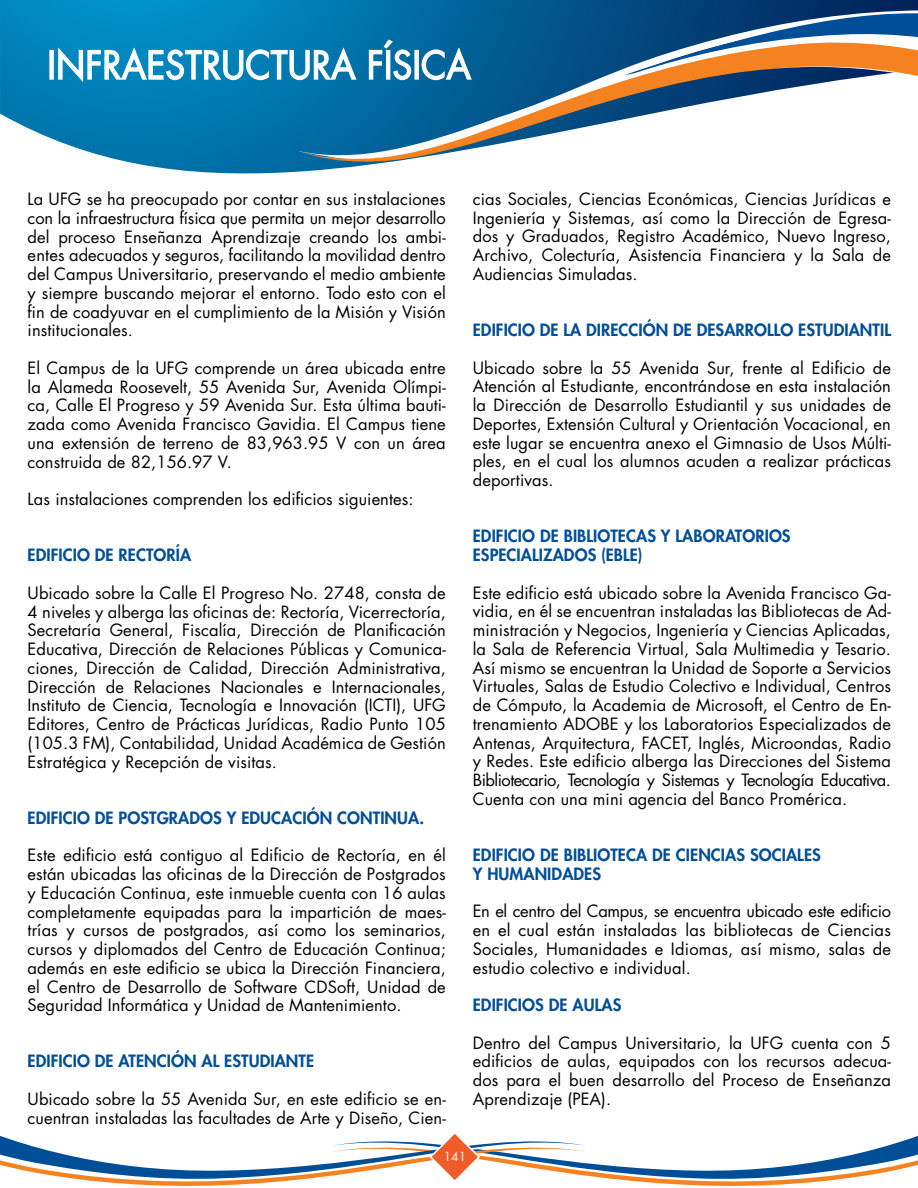
<style>
.page{position:relative;width:918px;height:1188px;background:#fff}
.page>*{position:absolute;margin:0;border:0;box-sizing:border-box;transform-origin:0 0}
.t1{font:37.5px "Futura";letter-spacing:.01em;color:#fff;scale:.93 1}
.t2{font:16.5px/18.8px "Futura";letter-spacing:.005em;color:#000;text-align:justify}
.t3{font:800 16.5px/18.8px "Futura";letter-spacing:.005em;color:#004e98}
.t4{font:12px "Futura";color:#fff}
</style>
<div class="page">
<svg style="left:0;top:1134px;width:918px;height:52px"></svg>
<svg style="left:0;top:0;width:918px;height:174px;background:#1a88b9"></svg>
<svg style="left:298px;top:7px;width:326px;height:157px;background:#00659c"></svg>
<svg style="left:624px;top:4px;width:294px;height:27px;background:#144c83"></svg>
<svg style="left:301px;top:34px;width:39px;height:140px;background:#0f76a8"></svg>
<svg style="left:340px;top:31px;width:578px;height:143px"></svg>
<svg style="left:764px;top:64px;width:154px;height:110px"></svg>
<div style="left:49px;top:50px;width:5px;height:30px;border:2px solid #fff"></div>
<svg style="left:57px;top:45px;width:301px;height:39px;background:#399cc6"></svg>
<svg style="left:368px;top:38px;width:44px;height:43px;background:#3d8fb8"></svg>
<div style="left:414px;top:50px;width:5px;height:30px;border:2px solid #fff"></div>
<svg style="left:421px;top:45px;width:52px;height:36px;background:#3482ae"></svg>
<h1 class="t1" style="left:47px;top:39px;width:457px">INFRAESTRUCTURA FÍSICA</h1>
<p class="t2" style="left:28px;top:189px;width:420px">La UFG se ha preocupado por contar en sus instalaciones con la infraestructura física que permita un mejor desarrollo del proceso Enseñanza Aprendizaje creando los ambi&shy;entes adecuados y seguros, facilitando la movilidad dentro del Campus Universitario, preservando el medio ambiente y siempre buscando mejorar el entorno. Todo esto con el fin de coadyuvar en el cumplimiento de la Misión y Visión institucionales.</p>
<p class="t2" style="left:28px;top:358px;width:420px">El Campus de la UFG comprende un área ubicada entre la Alameda Roosevelt, 55 Avenida Sur, Avenida Olímpi&shy;ca, Calle El Progreso y 59 Avenida Sur. Esta última bauti&shy;zada como Avenida Francisco Gavidia. El Campus tiene una extensión de terreno de 83,963.95 V con un área construida de 82,156.97 V.</p>
<p class="t2" style="left:28px;top:489px;width:387px">Las instalaciones comprenden los edificios siguientes:</p>
<p class="t3" style="left:28px;top:546px;width:165px">EDIFICIO DE RECTORÍA</p>
<p class="t2" style="left:28px;top:583px;width:420px">Ubicado sobre la Calle El Progreso No. 2748, consta de 4 niveles y alberga las oficinas de: Rectoría, Vicerrectoría, Secretaría General, Fiscalía, Dirección de Planificación Educativa, Dirección de Relaciones Públicas y Comunica&shy;ciones, Dirección de Calidad, Dirección Administrativa, Dirección de Relaciones Nacionales e Internacionales, Instituto de Ciencia, Tecnología e Innovación (ICTI), UFG Editores, Centro de Prácticas Jurídicas, Radio Punto 105 (105.3 FM), Contabilidad, Unidad Académica de Gestión Estratégica y Recepción de visitas.</p>
<p class="t3" style="left:28px;top:808px;width:398px">EDIFICIO DE POSTGRADOS Y EDUCACIÓN CONTINUA.</p>
<p class="t2" style="left:28px;top:846px;width:420px">Este edificio está contiguo al Edificio de Rectoría, en él están ubicadas las oficinas de la Dirección de Postgrados y Educación Continua, este inmueble cuenta con 16 aulas completamente equipadas para la impartición de maes&shy;trías y cursos de postgrados, así como los seminarios, cursos y diplomados del Centro de Educación Continua; además en este edificio se ubica la Dirección Financiera, el Centro de Desarrollo de Software CDSoft, Unidad de Seguridad Informática y Unidad de Mantenimiento.</p>
<p class="t3" style="left:28px;top:1052px;width:288px">EDIFICIO DE ATENCIÓN AL ESTUDIANTE</p>
<p class="t2" style="left:28px;top:1089px;width:420px">Ubicado sobre la 55 Avenida Sur, en este edificio se en&shy;cuentran instaladas las facultades de Arte y Diseño, Cien-</p>
<p class="t4" style="left:444px;top:1149px;width:24px">141</p>
<p class="t2" style="left:473px;top:189px;width:420px">cias Sociales, Ciencias Económicas, Ciencias Jurídicas e Ingeniería y Sistemas, así como la Dirección de Egresa&shy;dos y Graduados, Registro Académico, Nuevo Ingreso, Archivo, Colecturía, Asistencia Financiera y la Sala de Audiencias Simuladas.</p>
<p class="t3" style="left:473px;top:320px;width:420px">EDIFICIO DE LA DIRECCIÓN DE DESARROLLO ESTUDIANTIL</p>
<p class="t2" style="left:473px;top:358px;width:420px">Ubicado sobre la 55 Avenida Sur, frente al Edificio de Atención al Estudiante, encontrándose en esta instalación la Dirección de Desarrollo Estudiantil y sus unidades de Deportes, Extensión Cultural y Orientación Vocacional, en este lugar se encuentra anexo el Gimnasio de Usos Múlti&shy;ples, en el cual los alumnos acuden a realizar prácticas deportivas.</p>
<p class="t3" style="left:473px;top:527px;width:319px">EDIFICIO DE BIBLIOTECAS Y LABORATORIOS<br>ESPECIALIZADOS (EBLE)</p>
<p class="t2" style="left:473px;top:583px;width:420px">Este edificio está ubicado sobre la Avenida Francisco Ga&shy;vidia, en él se encuentran instaladas las Bibliotecas de Ad&shy;ministración y Negocios, Ingeniería y Ciencias Aplicadas, la Sala de Referencia Virtual, Sala Multimedia y Tesario.<br>Así mismo se encuentran la Unidad de Soporte a Servicios Virtuales, Salas de Estudio Colectivo e Individual, Centros de Cómputo, la Academia de Microsoft, el Centro de En&shy;trenamiento ADOBE y los Laboratorios Especializados de Antenas, Arquitectura, FACET, Inglés, Microondas, Radio y Redes. Este edificio alberga las Direcciones del Sistema Bibliotecario, Tecnología y Sistemas y Tecnología Educativa.<br>Cuenta con una mini agencia del Banco Promérica.</p>
<p class="t3" style="left:473px;top:845px;width:350px">EDIFICIO DE BIBLIOTECA DE CIENCIAS SOCIALES<br>Y HUMANIDADES</p>
<p class="t2" style="left:473px;top:902px;width:420px">En el centro del Campus, se encuentra ubicado este edificio en el cual están instaladas las bibliotecas de Ciencias Sociales, Humanidades e Idiomas, así mismo, salas de estudio colectivo e individual.</p>
<p class="t3" style="left:473px;top:995px;width:150px">EDIFICIOS DE AULAS</p>
<p class="t2" style="left:473px;top:1033px;width:420px">Dentro del Campus Universitario, la UFG cuenta con 5 edificios de aulas, equipados con los recursos adecua&shy;dos para el buen desarrollo del Proceso de Enseñanza Aprendizaje (PEA).</p>
</div>
